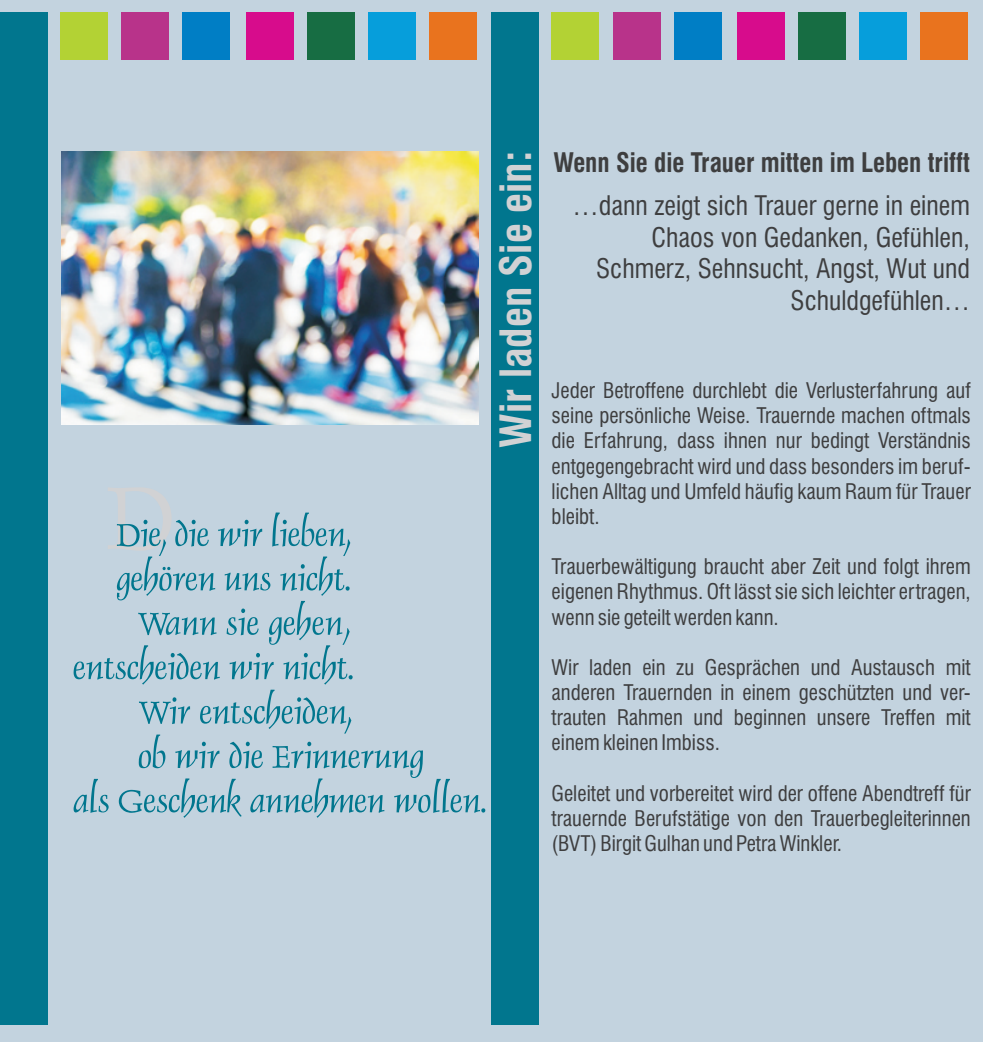
<style>
.page{position:relative;width:983px;height:1042px;background:#fff}
.page>*{position:absolute;margin:0;border:0;box-sizing:border-box;transform-origin:0 0}
.t1{font:700 condensed 42px "Swiss 721 BT";color:#d1d2d4}
.t2{font:condensed 26.25px/31.5px "Swiss 721 BT";color:#3e3e3f;text-align:right}
.t3{font:700 condensed 26.25px "Swiss 721 BT";color:#3e3e3f;scale:.96 1}
.t4{font:condensed 21px/25.2px "Swiss 721 BT";color:#3e3e3f;text-align:justify}
</style>
<div class="page">
<div style="left:0;top:0;width:982px;height:1042px;background:#c3d3df"></div>
<div style="left:491px;top:12px;width:48px;height:1013px;background:#01768e"></div>
<div style="left:0;top:12px;width:48px;height:1013px;background:#01768e"></div>
<div style="left:798px;top:12px;width:47px;height:48px;background:#176d43"></div>
<div style="left:307px;top:12px;width:47px;height:48px;background:#176d43"></div>
<div style="left:551px;top:12px;width:48px;height:48px;background:#b3d234"></div>
<div style="left:60px;top:12px;width:48px;height:48px;background:#b3d234"></div>
<div style="left:859px;top:12px;width:47px;height:48px;background:#069edb"></div>
<div style="left:368px;top:12px;width:47px;height:48px;background:#069edb"></div>
<div style="left:612px;top:12px;width:48px;height:48px;background:#b8338a"></div>
<div style="left:121px;top:12px;width:48px;height:48px;background:#b8338a"></div>
<div style="left:920px;top:12px;width:47px;height:48px;background:#e9731e"></div>
<div style="left:429px;top:12px;width:47px;height:48px;background:#e9731e"></div>
<div style="left:673px;top:12px;width:48px;height:48px;background:#007ec5"></div>
<div style="left:182px;top:12px;width:48px;height:48px;background:#007ec5"></div>
<div style="left:737px;top:12px;width:47px;height:48px;background:#d70c8c"></div>
<div style="left:246px;top:12px;width:47px;height:48px;background:#d70c8c"></div>
<img style="left:61px;top:152px;width:417px;height:272px">
<svg style="left:74px;top:488px;width:411px;height:330px"></svg>
<h1 class="t1" style="left:499px;top:448px;width:298px;rotate:-90deg">Wir laden Sie ein:</h1>
<p class="t3" style="left:553px;top:152px;width:435px">Wenn Sie die Trauer mitten im Leben trifft</p>
<p class="t2" style="left:572px;top:193px;width:399px">…dann zeigt sich Trauer gerne in einem<br>Chaos von Gedanken, Gefühlen,<br>Schmerz, Sehnsucht, Angst, Wut und<br>Schuldgefühlen…</p>
<p class="t4" style="left:551px;top:380px;width:420px">Jeder Betroffene durchlebt die Verlusterfahrung auf seine persönliche Weise. Trauernde machen oftmals die Erfahrung, dass ihnen nur bedingt Verständnis entgegengebracht wird und dass besonders im beruf&shy;lichen Alltag und Umfeld häufig kaum Raum für Trauer bleibt.</p>
<p class="t4" style="left:551px;top:556px;width:420px">Trauerbewältigung braucht aber Zeit und folgt ihrem eigenen Rhythmus. Oft lässt sie sich leichter ertragen, wenn sie geteilt werden kann.</p>
<p class="t4" style="left:551px;top:657px;width:420px">Wir laden ein zu Gesprächen und Austausch mit anderen Trauernden in einem geschützten und ver&shy;trauten Rahmen und beginnen unsere Treffen mit einem kleinen Imbiss.</p>
<p class="t4" style="left:551px;top:783px;width:420px">Geleitet und vorbereitet wird der offene Abendtreff für trauernde Berufstätige von den Trauerbegleiterinnen (BVT) Birgit Gulhan und Petra Winkler.</p>
</div>
